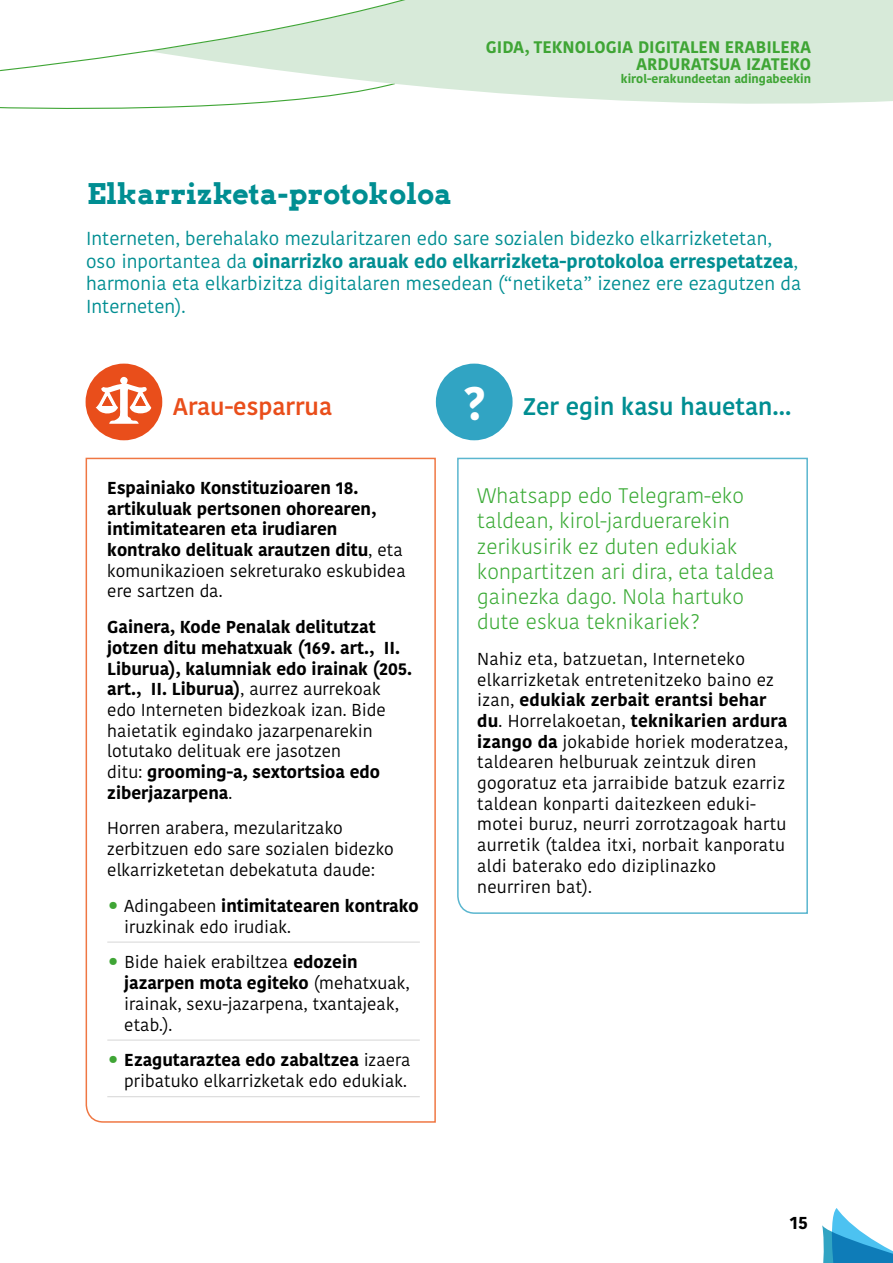
<style>
.page{position:relative;width:893px;height:1263px;background:#fff}
.page>*{position:absolute;margin:0;border:0;box-sizing:border-box;transform-origin:0 0}
.t1{font:700 28.5px "Arvo";color:#008e92}
.t2{font:600 24px "Kohinoor Bangla";color:#008e92}
.t3{font:600 24px "Kohinoor Bangla";color:#e94e1b}
.t4{font:300 21px/25.2px "Kohinoor Bangla";color:#3aaa35}
.t5{font:18.75px/22.5px "Kohinoor Bangla";color:#008e92}
.t6{font:700 18px "Kohinoor Bangla";color:#000}
.t7{font:17.25px/20.7px "Kohinoor Bangla";letter-spacing:.01em;color:#000}
.t8{font:700 17.25px/20.7px "Kohinoor Bangla";color:#000}
.t9{font:700 16.65px/17.4px "Kohinoor Bangla";color:#3fa535;text-align:right}
.t10{font:700 12px "Kohinoor Bangla";color:#3fa535}
.s1{font-weight:700}
.s2{font-weight:700;font-size:45px;color:#fff}
.s3{font-weight:400}
.s4{font-size:27px;color:#3fa535}
</style>
<div class="page">
<svg style="left:85px;top:457px;width:351px;height:666px"></svg>
<svg style="left:457px;top:457px;width:351px;height:457px"></svg>
<hr style="left:107px;top:941px;width:313px;height:2px;background:#dadada">
<hr style="left:107px;top:1039px;width:313px;height:2px;background:#dadada">
<hr style="left:107px;top:1096px;width:313px;height:1px;background:#dadada">
<div style="left:89px;top:367px;width:70px;height:70px;background:#e94e1b;border-radius:50%"></div>
<div style="left:86px;top:364px;width:76px;height:76px;border:6px solid #e94e1b;border-radius:50%"></div>
<svg style="left:822px;top:1208px;width:71px;height:55px"></svg>
<div style="left:476px;top:0;width:417px;height:104px;background:#d7ead9"></div>
<svg style="left:0;top:0;width:476px;height:109px"></svg>
<svg style="left:96px;top:376px;width:55px;height:48px"></svg>
<div style="left:439px;top:367px;width:71px;height:70px;background:#31a4c3;border-radius:50%"></div>
<div style="left:436px;top:364px;width:77px;height:76px;border:6px solid #31a4c3;border-radius:50%"></div>
<p class="t9" style="left:486px;top:37px;width:327px">GIDA, TEKNOLOGIA DIGITALEN ERABILERA<br>ARDURATSUA IZATEKO</p>
<p class="t10" style="left:621px;top:68px;width:192px">kirol-erakundeetan adingabeekin</p>
<h1 class="t1" style="left:87px;top:176px;width:367px">Elkarrizketa-protokoloa</h1>
<p class="t5" style="left:86px;top:227px;width:717px">Interneten, berehalako mezularitzaren edo sare sozialen bidezko elkarrizketetan, oso inportantea da <span class="s1">oinarrizko arauak edo elkarrizketa-protokoloa errespetatzea</span>, harmonia eta elkarbizitza digitalaren mesedean (“netiketa” izenez ere ezagutzen da Interneten).</p>
<h2 class="t3" style="left:173px;top:386px;width:161px">Arau-esparrua</h2>
<h2 class="t2" style="left:462px;top:386px;width:331px"><span class="s2">?</span> Zer egin kasu hauetan...</h2>
<p class="t8" style="left:107px;top:477px;width:300px">Espainiako Konstituzioaren 18. artikuluak pertsonen ohorearen, intimitatearen eta irudiaren kontrako delituak arautzen ditu<span class="s3">, eta komunikazioen sekreturako eskubidea ere sartzen da.</span></p>
<p class="t8" style="left:107px;top:616px;width:306px">Gainera, Kode Penalak delitutzat jotzen ditu mehatxuak (169. art., II.<br>Liburua), kalumniak edo irainak (205. art., II. Liburua)<span class="s3">, aurrez aurrekoak edo Interneten bidezkoak izan. Bide haietatik egindako jazarpenarekin lotutako delituak ere jasotzen<br>ditu:</span> grooming-a, sextortsioa edo ziberjazarpena<span class="s3">.</span></p>
<p class="t7" style="left:107px;top:818px;width:288px">Horren arabera, mezularitzako zerbitzuen edo sare sozialen bidezko elkarrizketetan debekatuta daude:</p>
<p class="t7" style="left:124px;top:895px;width:296px;text-indent:-17px"><span class="s4">•</span> Adingabeen <span class="s1">intimitatearen kontrako </span>iruzkinak edo irudiak.</p>
<p class="t7" style="left:124px;top:952px;width:287px;text-indent:-17px"><span class="s4">•</span> Bide haiek erabiltzea <span class="s1">edozein jazarpen mota egiteko</span> (mehatxuak, irainak, sexu-jazarpena, txantajeak, etab.).</p>
<p class="t7" style="left:107px;top:1050px;width:305px;text-align:right"><span class="s4">•</span> <span class="s1">Ezagutaraztea edo zabaltzea</span> izaera pribatuko elkarrizketak edo edukiak.</p>
<p class="t4" style="left:477px;top:483px;width:299px">Whatsapp edo Telegram-eko taldean, kirol-jarduerarekin zerikusirik ez duten edukiak konpartitzen ari dira, eta taldea gainezka dago. Nola hartuko dute eskua teknikariek?</p>
<p class="t7" style="left:477px;top:648px;width:312px">Nahiz eta, batzuetan, Interneteko elkarrizketak entretenitzeko baino ez izan, <span class="s1">edukiak zerbait erantsi behar du</span>. Horrelakoetan, <span class="s1">teknikarien ardura izango da</span> jokabide horiek moderatzea, taldearen helburuak zeintzuk diren gogoratuz eta jarraibide batzuk ezarriz taldean konparti daitezkeen eduki&shy;motei buruz, neurri zorrotzagoak hartu aurretik (taldea itxi, norbait kanporatu aldi baterako edo diziplinazko neurriren bat).</p>
<p class="t6" style="left:790px;top:1206px;width:20px">15</p>
</div>
